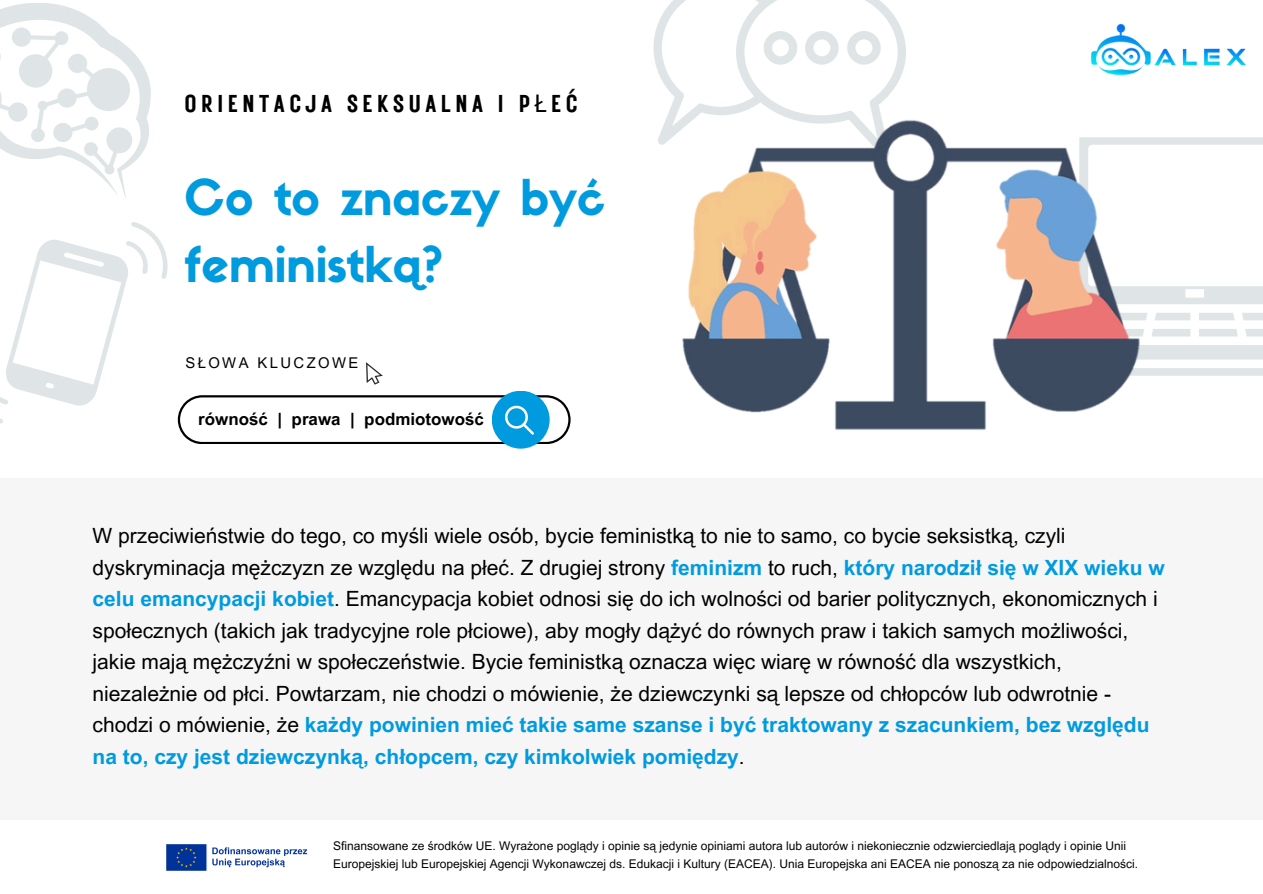
<style>
.page{position:relative;width:1263px;height:894px;background:#fff}
.page>*{position:absolute;margin:0;border:0;box-sizing:border-box;transform-origin:0 0}
.t1{font:48.45px/67.5px "Sifonn Basic";color:#009bde}
.t2{font:24.45px "Rustic Printed";letter-spacing:.16em;color:#000}
.t3{font:21px/31.5px "Arial MT Pro";color:#000}
.t4{font:700 16.95px "Arial MT Pro";color:#000}
.t5{font:14.85px "Arial MT Pro";letter-spacing:.16em;color:#000}
.t6{font:12px/18px "Arial MT Pro";color:#000}
.s1{font-family:"Noto Sans"}
.s2{font-weight:700;color:#009bde}
</style>
<div class="page">
<svg style="left:1153px;top:368px;width:110px;height:7px"></svg>
<svg style="left:1153px;top:313px;width:110px;height:46px"></svg>
<svg style="left:1153px;top:286px;width:110px;height:18px;background:#e1e7e8"></svg>
<svg style="left:0;top:3px;width:151px;height:196px"></svg>
<svg style="left:0;top:222px;width:168px;height:201px"></svg>
<div style="left:0;top:478px;width:1263px;height:340px;background:#f6f6f6"></div>
<svg style="left:653px;top:0;width:252px;height:145px"></svg>
<img style="left:1090px;top:23px;width:173px;height:122px">
<svg style="left:366px;top:362px;width:17px;height:22px"></svg>
<svg style="left:492px;top:390px;width:58px;height:58px"></svg>
<svg style="left:178px;top:395px;width:393px;height:49px"></svg>
<img style="left:666px;top:76px;width:487px;height:354px">
<img style="left:166px;top:844px;width:142px;height:27px">
<p class="t2" style="left:184px;top:87px;width:395px">ORIENTACJA SEKSUALNA I P<span class="s1">Ł</span>EĆ</p>
<p class="t1" style="left:184px;top:168px;width:423px">Co to znaczy być feministką?</p>
<h2 class="t5" style="left:185px;top:357px;width:175px">SŁOWA KLUCZOWE</h2>
<p class="t4" style="left:198px;top:412px;width:287px">równość | prawa | podmiotowość</p>
<p class="t3" style="left:93px;top:522px;width:1073px">W przeciwieństwie do tego, co myśli wiele osób, bycie feministką to nie to samo, co bycie seksistką, czyli dyskryminacja mężczyzn ze względu na płeć. Z drugiej strony <span class="s2">feminizm</span> to ruch, <span class="s2">który narodził się w XIX wieku w celu emancypacji kobiet</span>. Emancypacja kobiet odnosi się do ich wolności od barier politycznych, ekonomicznych i społecznych (takich jak tradycyjne role płciowe), aby mogły dążyć do równych praw i takich samych możliwości, jakie mają mężczyźni w społeczeństwie. Bycie feministką oznacza więc wiarę w równość dla wszystkich, niezależnie od płci. Powtarzam, nie chodzi o mówienie, że dziewczynki są lepsze od chłopców lub odwrotnie - chodzi o mówienie, że <span class="s2">każdy powinien mieć takie same szanse i być traktowany z szacunkiem, bez względu na to, czy jest dziewczynką, chłopcem, czy kimkolwiek pomiędzy</span>.</p>
<p class="t6" style="left:333px;top:838px;width:806px">Sfinansowane ze środków UE. Wyrażone poglądy i opinie są jedynie opiniami autora lub autorów i niekoniecznie odzwierciedlają poglądy i opinie Unii<br>Europejskiej lub Europejskiej Agencji Wykonawczej ds. Edukacji i Kultury (EACEA). Unia Europejska ani EACEA nie ponoszą za nie odpowiedzialności.</p>
</div>
